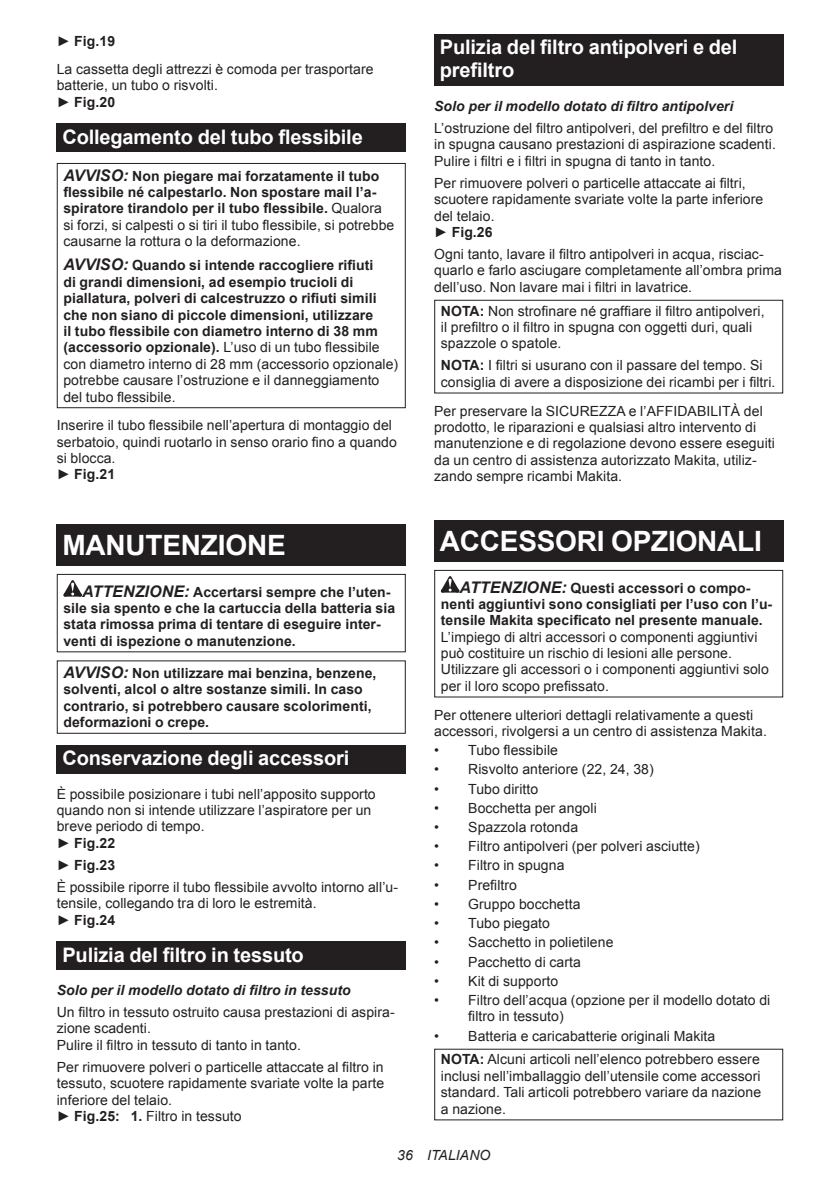
<style>
.page{position:relative;width:840px;height:1191px;background:#fff}
.page>*{position:absolute;margin:0;border:0;box-sizing:border-box;transform-origin:0 0}
.t1{font:700 28px "Arial";letter-spacing:-.01em;color:#fff}
.t2{font:700 20px/23.4px "Arial";letter-spacing:-.01em;color:#fff}
.t3{font:14px/16.4px "Arial";letter-spacing:.005em;color:#231f20}
.t4{font:700 14px/16.4px "Arial";letter-spacing:.005em;color:#231f20}
.t5{font:italic 700 14px "Arial";letter-spacing:.005em;color:#231f20}
.t6{font:italic 14px "Arial";letter-spacing:.005em;color:#231f20}
.s1{font-weight:700}
.s2{font-style:italic;font-size:16px}
.s3{font-weight:400}
</style>
<div class="page">
<div style="left:57px;top:124px;width:348px;height:28px;background:#231f20"></div>
<div style="left:57px;top:163px;width:348px;height:245px;border:1px solid #231f20"></div>
<div style="left:57px;top:525px;width:348px;height:41px;background:#231f20"></div>
<svg style="left:63px;top:580px;width:19px;height:16px"></svg>
<div style="left:57px;top:574px;width:348px;height:78px;border:1px solid #231f20"></div>
<div style="left:57px;top:660px;width:348px;height:74px;border:1px solid #231f20"></div>
<div style="left:57px;top:745px;width:348px;height:28px;background:#231f20"></div>
<div style="left:57px;top:941px;width:348px;height:29px;background:#231f20"></div>
<div style="left:434px;top:34px;width:348px;height:52px;background:#231f20"></div>
<div style="left:434px;top:300px;width:348px;height:93px;border:1px solid #231f20"></div>
<div style="left:434px;top:521px;width:348px;height:41px;background:#231f20"></div>
<svg style="left:440px;top:576px;width:19px;height:16px"></svg>
<div style="left:434px;top:570px;width:348px;height:127px;border:1px solid #231f20"></div>
<p class="t3" style="left:57px;top:27px;width:318px;line-height:27.8px">► <span class="s1">Fig.19<br></span>La cassetta degli attrezzi è comoda per trasportare</p>
<p class="t3" style="left:57px;top:78px;width:163px">batterie, un tubo o risvolti. ► <span class="s1">Fig.20</span></p>
<h2 class="t2" style="left:62px;top:125px;width:302px">Collegamento del tubo flessibile</h2>
<p class="t4" style="left:63px;top:168px;width:332px"><span class="s2">AVVISO:</span> Non piegare mai forzatamente il tubo flessibile né calpestarlo. Non spostare mail l’a&shy;spiratore tirandolo per il tubo flessibile. <span class="s3">Qualora si forzi, si calpesti o si tiri il tubo flessibile, si potrebbe causarne la rottura o la deformazione.</span></p>
<p class="t4" style="left:63px;top:258px;width:336px"><span class="s2">AVVISO:</span> Quando si intende raccogliere rifiuti<br>di grandi dimensioni, ad esempio trucioli di piallatura, polveri di calcestruzzo o rifiuti simili che non siano di piccole dimensioni, utilizzare<br>il tubo flessibile con diametro interno di 38 mm (accessorio opzionale). <span class="s3">L’uso di un tubo flessibile con diametro interno di 28 mm (accessorio opzionale) potrebbe causare l’ostruzione e il danneggiamento del tubo flessibile.</span></p>
<p class="t3" style="left:57px;top:417px;width:341px">Inserire il tubo flessibile nell’apertura di montaggio del serbatoio, quindi ruotarlo in senso orario fino a quando si blocca.<br>► <span class="s1">Fig.21</span></p>
<h1 class="t1" style="left:62px;top:533px;width:225px">MANUTENZIONE</h1>
<p class="t4" style="left:63px;top:584px;width:333px;text-indent:19px"><span class="s2">ATTENZIONE:</span> Accertarsi sempre che l’uten&shy;sile sia spento e che la cartuccia della batteria sia stata rimossa prima di tentare di eseguire inter&shy;venti di ispezione o manutenzione.</p>
<p class="t4" style="left:63px;top:666px;width:314px"><span class="s2">AVVISO:</span> Non utilizzare mai benzina, benzene, solventi, alcol o altre sostanze simili. In caso contrario, si potrebbero causare scolorimenti, deformazioni o crepe.</p>
<h2 class="t2" style="left:62px;top:748px;width:288px">Conservazione degli accessori</h2>
<p class="t3" style="left:57px;top:786px;width:320px">È possibile posizionare i tubi nell’apposito supporto quando non si intende utilizzare l’aspiratore per un breve periodo di tempo.<br>► <span class="s1">Fig.22</span></p>
<p class="t3" style="left:57px;top:854px;width:342px;line-height:22px">► <span class="s1">Fig.23<br></span>È possibile riporre il tubo flessibile avvolto intorno all’u-</p>
<p class="t3" style="left:57px;top:896px;width:261px">tensile, collegando tra di loro le estremità. ► <span class="s1">Fig.24</span></p>
<h2 class="t2" style="left:62px;top:943px;width:243px">Pulizia del filtro in tessuto</h2>
<p class="t5" style="left:57px;top:980px;width:295px">Solo per il modello dotato di filtro in tessuto</p>
<p class="t3" style="left:57px;top:1004px;width:339px">Un filtro in tessuto ostruito causa prestazioni di aspira&shy;zione scadenti.<br>Pulire il filtro in tessuto di tanto in tanto.</p>
<p class="t3" style="left:57px;top:1059px;width:329px">Per rimuovere polveri o particelle attaccate al filtro in tessuto, scuotere rapidamente svariate volte la parte inferiore del telaio.<br>► <span class="s1">Fig.25: 1.</span> Filtro in tessuto</p>
<h2 class="t2" style="left:439px;top:36px;width:299px">Pulizia del filtro antipolveri e del prefiltro</h2>
<p class="t5" style="left:434px;top:97px;width:300px">Solo per il modello dotato di filtro antipolveri</p>
<p class="t3" style="left:434px;top:120px;width:343px">L’ostruzione del filtro antipolveri, del prefiltro e del filtro in spugna causano prestazioni di aspirazione scadenti.<br>Pulire i filtri e i filtri in spugna di tanto in tanto.</p>
<p class="t3" style="left:434px;top:175px;width:330px">Per rimuovere polveri o particelle attaccate ai filtri, scuotere rapidamente svariate volte la parte inferiore del telaio.<br>► <span class="s1">Fig.26</span></p>
<p class="t3" style="left:434px;top:246px;width:349px">Ogni tanto, lavare il filtro antipolveri in acqua, risciac&shy;quarlo e farlo asciugare completamente all’ombra prima dell’uso. Non lavare mai i filtri in lavatrice.</p>
<p class="t3" style="left:440px;top:303px;width:325px"><span class="s1">NOTA:</span> Non strofinare né graffiare il filtro antipolveri, il prefiltro o il filtro in spugna con oggetti duri, quali spazzole o spatole.</p>
<p class="t3" style="left:440px;top:357px;width:336px"><span class="s1">NOTA:</span> I filtri si usurano con il passare del tempo. Si consiglia di avere a disposizione dei ricambi per i filtri.</p>
<p class="t3" style="left:434px;top:402px;width:342px">Per preservare la SICUREZZA e l’AFFIDABILITÀ del prodotto, le riparazioni e qualsiasi altro intervento di manutenzione e di regolazione devono essere eseguiti da un centro di assistenza autorizzato Makita, utiliz&shy;zando sempre ricambi Makita.</p>
<h1 class="t1" style="left:439px;top:529px;width:323px">ACCESSORI OPZIONALI</h1>
<p class="t4" style="left:440px;top:580px;width:333px;text-indent:19px"><span class="s2">ATTENZIONE:</span> Questi accessori o compo&shy;nenti aggiuntivi sono consigliati per l’uso con l’u&shy;tensile Makita specificato nel presente manuale.</p>
<p class="t3" style="left:440px;top:628px;width:329px">L’impiego di altri accessori o componenti aggiuntivi può costituire un rischio di lesioni alle persone.<br>Utilizzare gli accessori o i componenti aggiuntivi solo per il loro scopo prefissato.</p>
<p class="t3" style="left:434px;top:706px;width:334px">Per ottenere ulteriori dettagli relativamente a questi accessori, rivolgersi a un centro di assistenza Makita.</p>
<p class="t3" style="left:434px;top:742px;width:125px">• Tubo flessibile</p>
<p class="t3" style="left:434px;top:761px;width:221px">• Risvolto anteriore (22, 24, 38)</p>
<p class="t3" style="left:434px;top:780px;width:106px">• Tubo diritto</p>
<p class="t3" style="left:434px;top:800px;width:164px">• Bocchetta per angoli</p>
<p class="t3" style="left:434px;top:819px;width:145px">• Spazzola rotonda</p>
<p class="t3" style="left:434px;top:838px;width:267px">• Filtro antipolveri (per polveri asciutte)</p>
<p class="t3" style="left:434px;top:857px;width:132px">• Filtro in spugna</p>
<p class="t3" style="left:434px;top:876px;width:84px">• Prefiltro</p>
<p class="t3" style="left:434px;top:896px;width:148px">• Gruppo bocchetta</p>
<p class="t3" style="left:434px;top:915px;width:117px">• Tubo piegato</p>
<p class="t3" style="left:434px;top:934px;width:181px">• Sacchetto in polietilene</p>
<p class="t3" style="left:434px;top:953px;width:148px">• Pacchetto di carta</p>
<p class="t3" style="left:434px;top:972px;width:125px">• Kit di supporto</p>
<p class="t3" style="left:468px;top:992px;width:303px;text-indent:-34px">• Filtro dell’acqua (opzione per il modello dotato di filtro in tessuto)</p>
<p class="t3" style="left:440px;top:1024px;width:320px;line-height:23.8px;text-indent:-7px">• Batteria e caricabatterie originali Makita<br><span class="s1">NOTA:</span> Alcuni articoli nell’elenco potrebbero essere</p>
<p class="t3" style="left:440px;top:1069px;width:321px;text-align:justify">inclusi nell’imballaggio dell’utensile come accessori standard. Tali articoli potrebbero variare da nazione a nazione.</p>
<p class="t6" style="left:397px;top:1150px;width:95px">36 ITALIANO</p>
</div>
